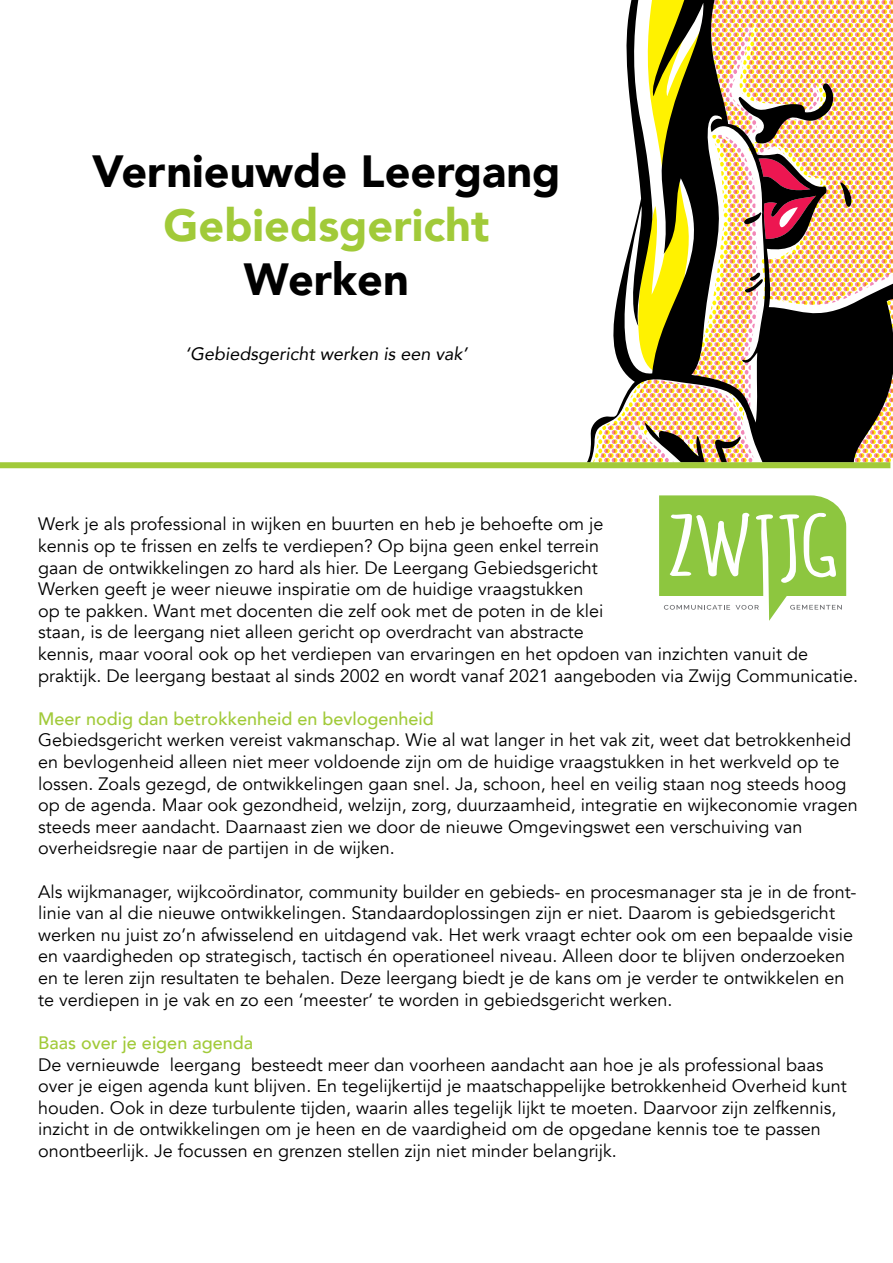
<style>
.page{position:relative;width:893px;height:1263px;background:#fff}
.page>*{position:absolute;margin:0;border:0;box-sizing:border-box;transform-origin:0 0}
.t1{font:900 45px "Avenir";color:#000}
.t2{font:900 45px "Avenir";color:#a1ca39}
.t3{font:18px/21.6px "Avenir";color:#000}
.t4{font:500 18px "Avenir";color:#a1ca39}
.t5{font:italic 18px "Avenir";color:#000}
</style>
<div class="page">
<svg style="left:587px;top:0;width:306px;height:462px"></svg>
<div style="left:0;top:462px;width:890px;height:6px;background:#a1ca39"></div>
<svg style="left:659px;top:495px;width:187px;height:126px"></svg>
<h1 class="t1" style="left:92px;top:133px;width:470px">Vernieuwde Leergang</h1>
<h1 class="t2" style="left:163px;top:187px;width:327px">Gebiedsgericht</h1>
<h1 class="t1" style="left:244px;top:241px;width:167px">Werken</h1>
<p class="t5" style="left:185px;top:343px;width:284px">‘Gebiedsgericht werken is een vak’</p>
<p class="t3" style="left:38px;top:514px;width:821px">Werk je als professional in wijken en buurten en heb je behoefte om je<br>kennis op te frissen en zelfs te verdiepen? Op bijna geen enkel terrein<br>gaan de ontwikkelingen zo hard als hier. De Leergang Gebiedsgericht<br>Werken geeft je weer nieuwe inspiratie om de huidige vraagstukken<br>op te pakken. Want met docenten die zelf ook met de poten in de klei<br>staan, is de leergang niet alleen gericht op overdracht van abstracte<br>kennis, maar vooral ook op het verdiepen van ervaringen en het opdoen van inzichten vanuit de praktijk. De leergang bestaat al sinds 2002 en wordt vanaf 2021 aangeboden via Zwijg Communicatie.</p>
<p class="t4" style="left:38px;top:703px;width:397px">Meer nodig dan betrokkenheid en bevlogenheid</p>
<p class="t3" style="left:38px;top:730px;width:821px">Gebiedsgericht werken vereist vakmanschap. Wie al wat langer in het vak zit, weet dat betrokkenheid en bevlogenheid alleen niet meer voldoende zijn om de huidige vraagstukken in het werkveld op te lossen. Zoals gezegd, de ontwikkelingen gaan snel. Ja, schoon, heel en veilig staan nog steeds hoog op de agenda. Maar ook gezondheid, welzijn, zorg, duurzaamheid, integratie en wijkeconomie vragen steeds meer aandacht. Daarnaast zien we door de nieuwe Omgevingswet een verschuiving van overheidsregie naar de partijen in de wijken.</p>
<p class="t3" style="left:38px;top:881px;width:820px">Als wijkmanager, wijkcoördinator, community builder en gebieds- en procesmanager sta je in de front&shy;linie van al die nieuwe ontwikkelingen. Standaardoplossingen zijn er niet. Daarom is gebiedsgericht werken nu juist zo’n afwisselend en uitdagend vak. Het werk vraagt echter ook om een bepaalde visie en vaardigheden op strategisch, tactisch én operationeel niveau. Alleen door te blijven onderzoeken en te leren zijn resultaten te behalen. Deze leergang biedt je de kans om je verder te ontwikkelen en te verdiepen in je vak en zo een ‘meester’ te worden in gebiedsgericht werken.</p>
<p class="t4" style="left:38px;top:1027px;width:216px">Baas over je eigen agenda</p>
<p class="t3" style="left:38px;top:1054px;width:810px">De vernieuwde leergang besteedt meer dan voorheen aandacht aan hoe je als professional baas over je eigen agenda kunt blijven. En tegelijkertijd je maatschappelijke betrokkenheid Overheid kunt houden. Ook in deze turbulente tijden, waarin alles tegelijk lijkt te moeten. Daarvoor zijn zelfkennis, inzicht in de ontwikkelingen om je heen en de vaardigheid om de opgedane kennis toe te passen onontbeerlijk. Je focussen en grenzen stellen zijn niet minder belangrijk.</p>
</div>
